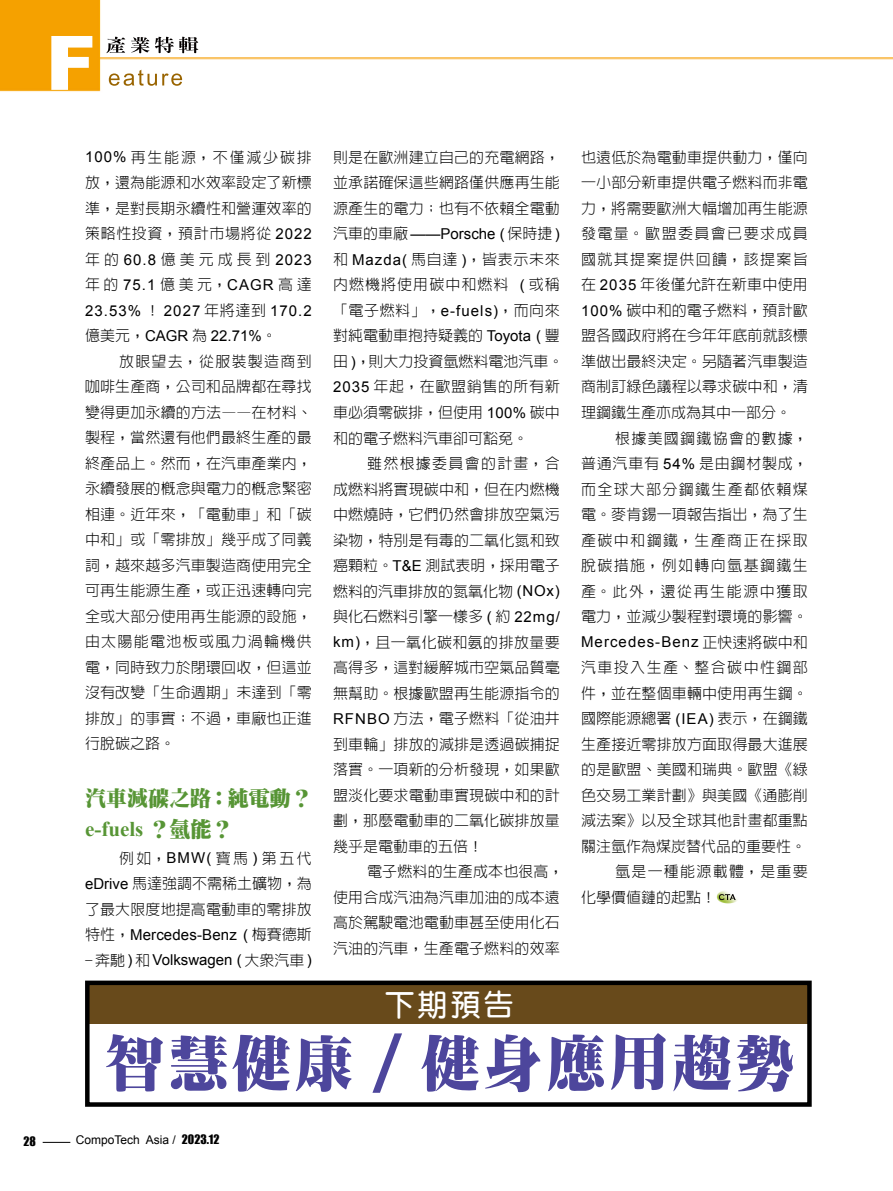
<style>
.page{position:relative;width:893px;height:1191px;background:#fff}
.page>*{position:absolute;margin:0;border:0;box-sizing:border-box;transform-origin:0 0}
.t1{font:900 60px "Inn Ming";letter-spacing:.05em;color:#4d469c}
.t2{font:700 30px "Yen Round";color:#fff}
.t3{font:900 21px "Inn Ming";color:#579535}
.t4{font:700 21px "Times New Roman";color:#579535}
.t5{font:300 15px/25.5px "Lin Gothic";letter-spacing:.01em;color:#000;text-align:justify}
.t6{font:15px "Arial";letter-spacing:.01em;color:#000}
.t7{font:15px/25.5px "Arial";letter-spacing:.07em;color:#000}
.t8{font:300 15px "Lin Gothic";letter-spacing:.095em;color:#000}
.t9{font:300 15px "Lin Gothic";letter-spacing:.085em;color:#000}
.t10{font:12px "Arial";color:#000}
.t11{font:12px "Impact";color:#000}
.s1{font-family:"Arial";font-weight:400}
.s2{font-family:"Lin Gothic";font-weight:300}
.s3{font-family:"Inn Ming";font-weight:900}
.s4{font-family:"Impact"}
</style>
<div class="page">
<img style="left:0;top:0;width:893px;height:92px">
<img style="left:109px;top:70px;width:73px;height:16px">
<img style="left:108px;top:37px;width:80px;height:16px">
<img style="left:51px;top:36px;width:41px;height:54px">
<svg style="left:43px;top:1142px;width:27px;height:1px"></svg>
<img style="left:716px;top:891px;width:21px;height:13px">
<img style="left:719px;top:894px;width:17px;height:6px">
<div style="left:87px;top:982px;width:722px;height:41px;background:#684a1b"></div>
<div style="left:85px;top:980px;width:727px;height:126px;border:4px solid #000"></div>
<p class="t5" style="left:85px;top:144px;width:228px"><span class="s1">100%</span> 再生能源，不僅減少碳排放，還為能源和水效率設定了新標準，是對長期永續性和營運效率的策略性投資，預計市場將從 <span class="s1">2022</span>年的<span class="s1">60.8</span>億美元成長到<span class="s1">2023</span>年的 <span class="s1">75.1</span> 億美元，<span class="s1">CAGR</span> 高達</p>
<p class="t7" style="left:85px;top:298px;width:228px">23.53% <span class="s2">！</span> 2027 <span class="s2">年將達到</span> 170.2<span class="s2">億美元，</span>CAGR <span class="s2">為</span> 22.71%<span class="s2">。</span></p>
<p class="t5" style="left:85px;top:348px;width:228px;text-indent:34px">放眼望去，從服裝製造商到咖啡生產商，公司和品牌都在尋找變得更加永續的方法——在材料、製程，當然還有他們最終生產的最終產品上。然而，在汽車產業內，永續發展的概念與電力的概念緊密相連。近年來，「電動車」和「碳中和」或「零排放」幾乎成了同義詞，越來越多汽車製造商使用完全可再生能源生產，或正迅速轉向完全或大部分使用再生能源的設施，由太陽能電池板或風力渦輪機供電，同時致力於閉環回收，但這並沒有改變「生命週期」未達到「零排放」的事實；不過，車廠也正進行脫碳之路。</p>
<h3 class="t3" style="left:85px;top:786px;width:228px">汽車減碳之路：純電動？</h3>
<h3 class="t4" style="left:85px;top:814px;width:149px">e-fuels <span class="s3">？氫能？</span></h3>
<p class="t5" style="left:85px;top:845px;width:228px;text-indent:34px">例如，<span class="s1">BMW(</span> 寶馬 <span class="s1">)</span> 第五代<span class="s1">eDrive</span> 馬達強調不需稀土礦物，為了最大限度地提高電動車的零排放</p>
<p class="t6" style="left:85px;top:924px;width:228px"><span class="s2">特性，</span>Mercedes-Benz ( <span class="s2">梅賽德斯</span></p>
<p class="t6" style="left:85px;top:950px;width:228px"><span class="s2">- 奔馳</span> ) <span class="s2">和</span> Volkswagen ( <span class="s2">大眾汽車</span> )</p>
<p class="t5" style="left:333px;top:144px;width:228px">則是在歐洲建立自己的充電網路，並承諾確保這些網路僅供應再生能源產生的電力；也有不依賴全電動</p>
<p class="t6" style="left:333px;top:224px;width:228px"><span class="s2">汽車的車廠</span> ——Porsche ( <span class="s2">保時捷</span> )</p>
<p class="t5" style="left:333px;top:246px;width:232px;text-align:left">和 <span class="s1">Mazda(</span> 馬自達 <span class="s1">)</span>，皆表示未來內燃機將使用碳中和燃料 <span class="s1">(</span> 或稱「電子燃料」，<span class="s1">e-fuels)</span>，而向來對純電動車抱持疑義的 <span class="s1">Toyota (</span> 豐田 <span class="s1">)</span>，則大力投資氫燃料電池汽車。<br><span class="s1">2035</span> 年起，在歐盟銷售的所有新車必須零碳排，但使用 <span class="s1">100%</span> 碳中和的電子燃料汽車卻可豁免。</p>
<p class="t5" style="left:333px;top:450px;width:228px;text-indent:34px">雖然根據委員會的計畫，合成燃料將實現碳中和，但在內燃機中燃燒時，它們仍然會排放空氣污染物，特別是有毒的二氧化氮和致癌顆粒。<span class="s1">T&amp;E</span> 測試表明，採用電子燃料的汽車排放的氮氧化物 <span class="s1">(NOx)</span>與化石燃料引擎一樣多 <span class="s1">(</span> 約 <span class="s1">22mg/ km)</span>，且一氧化碳和氨的排放量要高得多，這對緩解城市空氣品質毫無幫助。根據歐盟再生能源指令的<span class="s1">RFNBO</span> 方法，電子燃料「從油井到車輪」排放的減排是透過碳捕捉落實。一項新的分析發現，如果歐盟淡化要求電動車實現碳中和的計劃，那麼電動車的二氧化碳排放量幾乎是電動車的五倍！</p>
<p class="t5" style="left:333px;top:858px;width:232px;text-align:left;text-indent:34px">電子燃料的生產成本也很高，使用合成汽油為汽車加油的成本遠高於駕駛電池電動車甚至使用化石汽油的汽車，生產電子燃料的效率</p>
<h2 class="t2" style="left:385px;top:988px;width:130px">下期預告</h2>
<p class="t5" style="left:581px;top:144px;width:228px">也遠低於為電動車提供動力，僅向一小部分新車提供電子燃料而非電力，將需要歐洲大幅增加再生能源發電量。歐盟委員會已要求成員國就其提案提供回饋，該提案旨在 <span class="s1">2035</span> 年後僅允許在新車中使用<span class="s1">100%</span> 碳中和的電子燃料，預計歐盟各國政府將在今年年底前就該標準做出最終決定。另隨著汽車製造商制訂綠色議程以尋求碳中和，清理鋼鐵生產亦成為其中一部分。</p>
<p class="t5" style="left:581px;top:425px;width:228px;text-indent:34px">根據美國鋼鐵協會的數據，普通汽車有 <span class="s1">54%</span> 是由鋼材製成，而全球大部分鋼鐵生產都依賴煤電。麥肯錫一項報告指出，為了生產碳中和鋼鐵，生產商正在採取脫碳措施，例如轉向氫基鋼鐵生產。此外，還從再生能源中獲取電力，並減少製程對環境的影響。</p>
<p class="t7" style="left:581px;top:629px;width:228px">Mercedes-Benz <span class="s2">正快速將碳中和</span></p>
<p class="t8" style="left:581px;top:660px;width:228px">汽車投入生產、整合碳中性鋼部</p>
<p class="t5" style="left:581px;top:680px;width:228px">件，並在整個車輛中使用再生鋼。</p>
<p class="t5" style="left:581px;top:705px;width:228px">國際能源總署 <span class="s1">(IEA)</span> 表示，在鋼鐵</p>
<p class="t5" style="left:581px;top:731px;width:228px">生產接近零排放方面取得最大進展</p>
<p class="t5" style="left:581px;top:756px;width:228px">的是歐盟、美國和瑞典。歐盟《綠</p>
<p class="t5" style="left:581px;top:782px;width:228px">色交易工業計劃》與美國《通膨削</p>
<p class="t5" style="left:581px;top:807px;width:228px">減法案》以及全球其他計畫都重點</p>
<p class="t5" style="left:581px;top:833px;width:226px">關注氫作為煤炭替代品的重要性。</p>
<p class="t9" style="left:615px;top:864px;width:194px">氫是一種能源載體，是重要</p>
<p class="t5" style="left:581px;top:884px;width:136px">化學價值鏈的起點！</p>
<h1 class="t1" style="left:105px;top:1031px;width:692px">智慧健康 / 健身應用趨勢</h1>
<p class="t11" style="left:24px;top:1132px;width:14px">28</p>
<p class="t10" style="left:76px;top:1131px;width:145px">CompoTech Asia / <span class="s4">2023.12</span></p>
</div>
